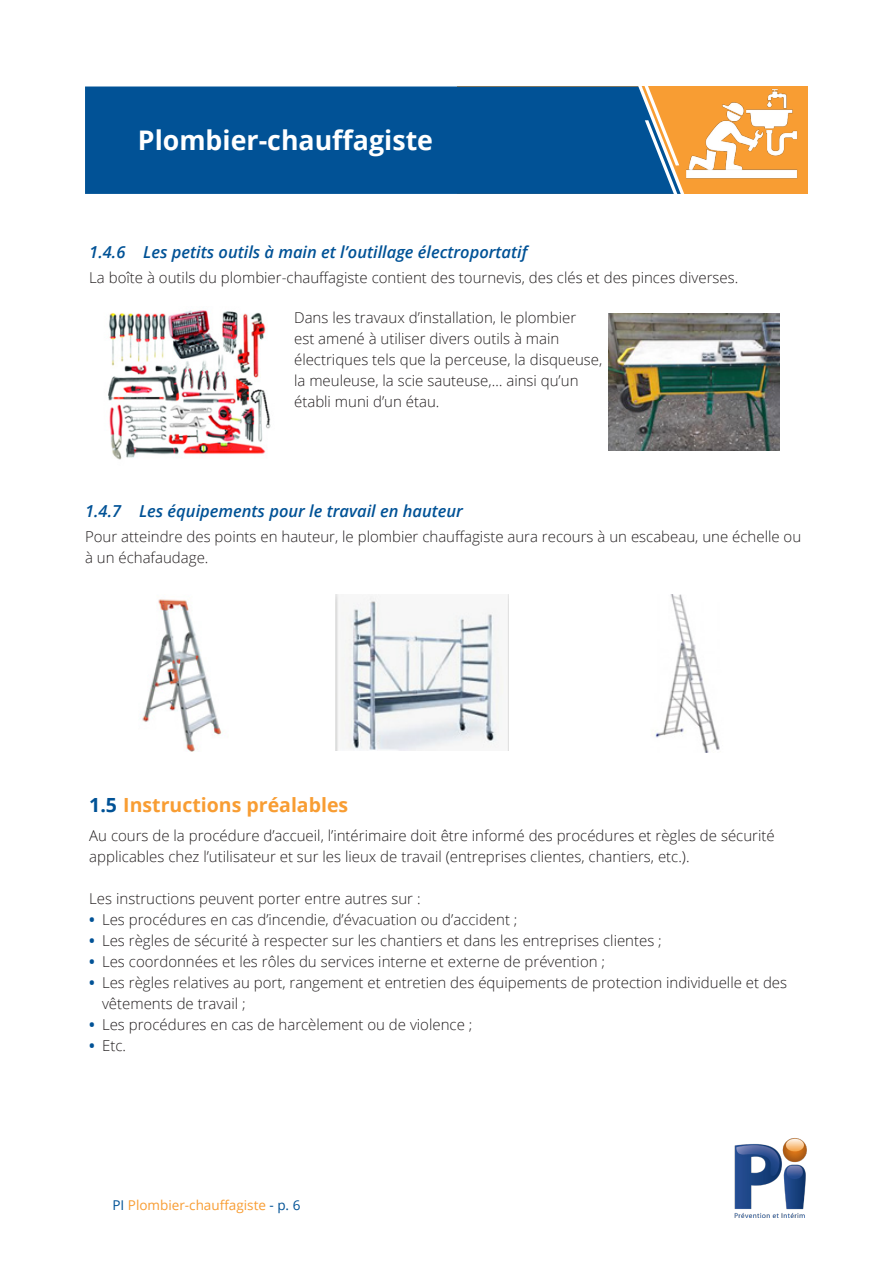
<style>
.page{position:relative;width:893px;height:1263px;background:#fff}
.page>*{position:absolute;margin:0;border:0;box-sizing:border-box;transform-origin:0 0}
.t1{font:700 27px "Open Sans";color:#fff}
.Titel_1_1{font:700 19.5px "Open Sans";color:#f89d33}
.Titel_1_1_1{font:italic 600 16.5px "Open Sans";color:#015296}
.Body{font:300 15px/21px "Open Sans";color:#231f20}
.t2{font:13.5px "Open Sans";color:#f89d33}
.s1{color:#015296}
.s2{font-weight:700;color:#015296}
</style>
<div class="page">
<div style="left:457px;top:87px;width:351px;height:107px;background:#f89d33"></div>
<div style="left:85px;top:87px;width:553px;height:107px;background:#015296"></div>
<svg style="left:638px;top:86px;width:49px;height:108px"></svg>
<img style="left:734px;top:1138px;width:73px;height:80px">
<img style="left:683px;top:87px;width:115px;height:96px">
<img style="left:108px;top:310px;width:163px;height:150px">
<img style="left:609px;top:313px;width:170px;height:137px">
<img style="left:142px;top:599px;width:80px;height:153px">
<img style="left:336px;top:594px;width:172px;height:156px">
<img style="left:654px;top:594px;width:66px;height:159px">
<h1 class="t1" style="left:138px;top:121px;width:297px">Plombier-chauffagiste</h1>
<p class="Titel_1_1_1" style="left:89px;top:241px;width:440px">1.4.6 Les petits outils à main et l’outillage électroportatif</p>
<p class="Body" style="left:89px;top:267px;width:650px">La boîte à outils du plombier-chauffagiste contient des tournevis, des clés et des pinces diverses.</p>
<p class="Body" style="left:294px;top:307px;width:310px">Dans les travaux d’installation, le plombier<br>est amené à utiliser divers outils à main électriques tels que la perceuse, la disqueuse, la meuleuse, la scie sauteuse,… ainsi qu’un établi muni d’un étau.</p>
<p class="Titel_1_1_1" style="left:85px;top:499px;width:379px">1.4.7 Les équipements pour le travail en hauteur</p>
<p class="Body" style="left:85px;top:526px;width:718px">Pour atteindre des points en hauteur, le plombier chauffagiste aura recours à un escabeau, une échelle ou à un échafaudage.</p>
<p class="Titel_1_1" style="left:89px;top:791px;width:260px"><span class="s1">1.5</span> Instructions préalables</p>
<p class="Body" style="left:89px;top:825px;width:687px">Au cours de la procédure d’accueil, l’intérimaire doit être informé des procédures et règles de sécurité applicables chez l’utilisateur et sur les lieux de travail (entreprises clientes, chantiers, etc.).</p>
<p class="Body" style="left:89px;top:888px;width:333px">Les instructions peuvent porter entre autres sur :</p>
<p class="Body" style="left:89px;top:909px;width:430px"><span class="s2">•</span> Les procédures en cas d’incendie, d’évacuation ou d’accident ;</p>
<p class="Body" style="left:89px;top:930px;width:574px"><span class="s2">•</span> Les règles de sécurité à respecter sur les chantiers et dans les entreprises clientes ;</p>
<p class="Body" style="left:89px;top:951px;width:517px"><span class="s2">•</span> Les coordonnées et les rôles du services interne et externe de prévention ;</p>
<p class="Body" style="left:102px;top:972px;width:687px;text-indent:-13px"><span class="s2">•</span> Les règles relatives au port, rangement et entretien des équipements de protection individuelle et des vêtements de travail ;</p>
<p class="Body" style="left:89px;top:1014px;width:385px"><span class="s2">•</span> Les procédures en cas de harcèlement ou de violence ;</p>
<p class="Body" style="left:89px;top:1035px;width:38px"><span class="s2">•</span> Etc.</p>
<p class="t2" style="left:112px;top:1196px;width:189px"><span class="s1">PI</span> Plombier-chauffagiste <span class="s1">- p. 6</span></p>
</div>
